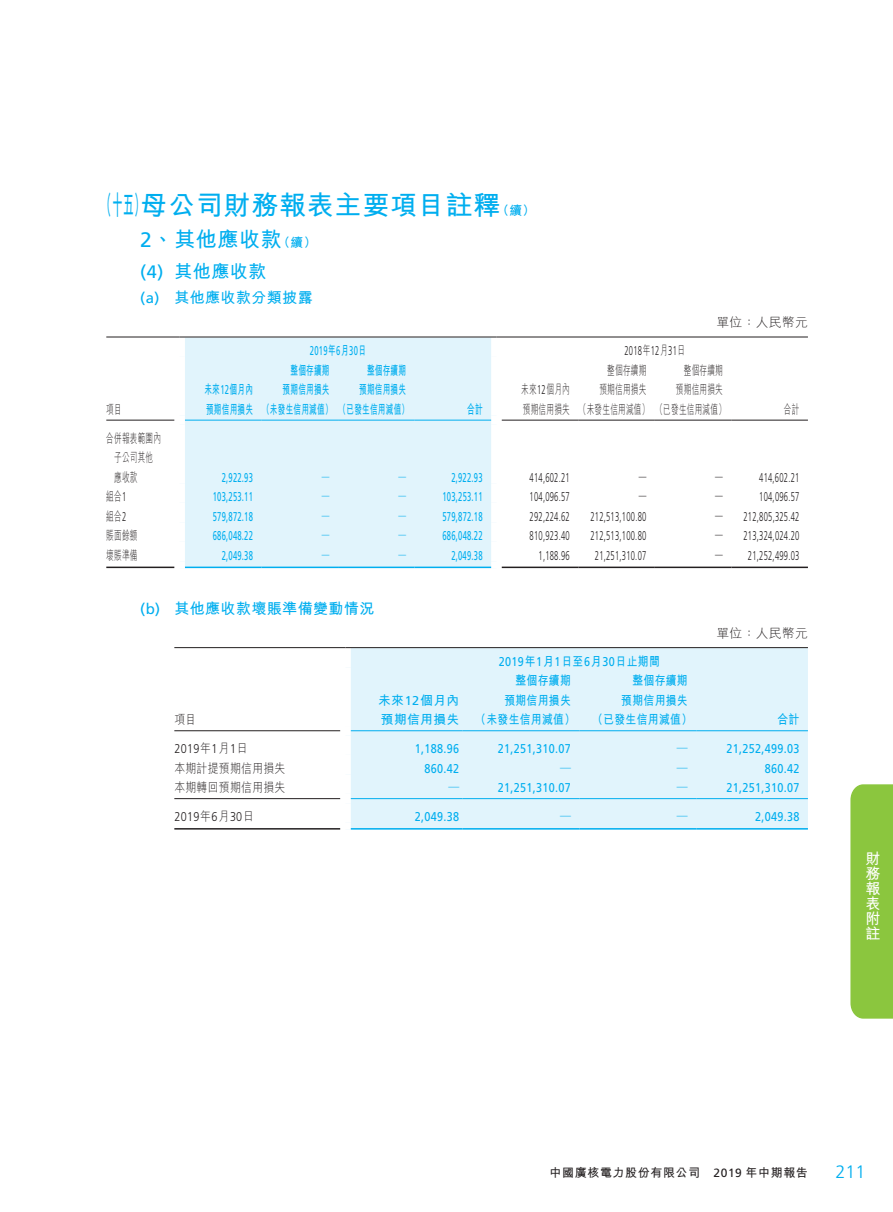
<style>
.page{position:relative;width:893px;height:1212px;background:#fff}
.page>*{position:absolute;margin:0;border:0;box-sizing:border-box;transform-origin:0 0}
.t1{font:700 27px "M Hei HK";letter-spacing:.03em;color:#00aeef;scale:.4 1}
.t2{font:700 21px "M Hei HK";letter-spacing:.03em;color:#00aeef}
.t3{font:700 18px "M Hei HK";letter-spacing:.03em;color:#00aeef}
.t4{font:300 18px "Frutiger LT Std";color:#00aeef}
.t5{font:700 15px "M Hei HK";letter-spacing:.03em;color:#00aeef}
.t6{font:700 15px/15px "M Hei HK";color:#fff;text-align:justify}
.t7{font:300 12.75px "Frutiger LT Std";letter-spacing:.03em;color:#231f20;scale:.6 1}
.t8{font:12.75px "Frutiger LT Std";letter-spacing:.03em;color:#00aeef;scale:.85 1}
.t9{font:12.75px "Frutiger LT Std";letter-spacing:.03em;color:#00aeef;scale:.6 1}
.t10{font:300 12.75px/19.5px "M Hei HK";letter-spacing:.03em;color:#231f20;scale:.6 1}
.t11{font:700 12.75px/19.5px "M Hei HK";letter-spacing:.03em;color:#00aeef;text-align:right;scale:.6 1}
.t12{font:700 12.75px "M Hei HK";letter-spacing:.03em;color:#00aeef;scale:.85 1}
.t13{font:300 12.75px "M Hei HK";letter-spacing:.03em;color:#231f20;scale:.85 1}
.t14{font:300 12.75px "Frutiger LT Std";letter-spacing:.03em;color:#231f20;scale:.85 1}
.t15{font:300 12.75px "M Hei HK";letter-spacing:.03em;color:#231f20}
.t16{font:700 12.75px/19.5px "M Hei HK";letter-spacing:.03em;color:#00aeef}
.t17{font:700 12px "M Hei HK";letter-spacing:.05em;color:#231f20}
.s1{font-size:12.75px}
.s2{font-family:"Frutiger LT Std";font-weight:400}
.s3{font-family:"M Hei HK";font-weight:700}
.s4{font-family:"M Hei HK"}
.s5{font-family:"Frutiger LT Std"}
</style>
<div class="page">
<div style="left:850px;top:784px;width:43px;height:234px;background:#8bc63e"></div>
<div style="left:185px;top:338px;width:306px;height:229px;background:#e1f4fc"></div>
<hr style="left:106px;top:337px;width:74px;height:1px;background:#231f20">
<hr style="left:180px;top:337px;width:316px;height:1px;background:#231f20">
<hr style="left:496px;top:337px;width:312px;height:1px;background:#231f20">
<hr style="left:106px;top:420px;width:68px;height:1px;background:#231f20">
<hr style="left:185px;top:420px;width:76px;height:1px;background:#00aeef">
<hr style="left:261px;top:420px;width:77px;height:1px;background:#00aeef">
<hr style="left:338px;top:420px;width:77px;height:1px;background:#00aeef">
<hr style="left:415px;top:420px;width:76px;height:1px;background:#00aeef">
<hr style="left:502px;top:420px;width:76px;height:1px;background:#231f20">
<hr style="left:578px;top:420px;width:77px;height:1px;background:#231f20">
<hr style="left:655px;top:420px;width:76px;height:1px;background:#231f20">
<hr style="left:731px;top:420px;width:77px;height:1px;background:#231f20">
<hr style="left:106px;top:567px;width:68px;height:1px;background:#231f20">
<hr style="left:185px;top:567px;width:76px;height:1px;background:#00aeef">
<hr style="left:261px;top:567px;width:77px;height:1px;background:#00aeef">
<hr style="left:338px;top:567px;width:77px;height:1px;background:#00aeef">
<hr style="left:415px;top:567px;width:76px;height:1px;background:#00aeef">
<hr style="left:502px;top:567px;width:76px;height:1px;background:#231f20">
<hr style="left:578px;top:567px;width:77px;height:1px;background:#231f20">
<hr style="left:655px;top:567px;width:76px;height:1px;background:#231f20">
<hr style="left:731px;top:567px;width:77px;height:1px;background:#231f20">
<div style="left:351px;top:648px;width:457px;height:180px;background:#e1f4fc"></div>
<hr style="left:174px;top:647px;width:171px;height:1px;background:#231f20">
<hr style="left:345px;top:647px;width:463px;height:1px;background:#231f20">
<hr style="left:174px;top:730px;width:166px;height:1px;background:#231f20">
<hr style="left:351px;top:730px;width:111px;height:1px;background:#00aeef">
<hr style="left:462px;top:730px;width:117px;height:1px;background:#00aeef">
<hr style="left:579px;top:730px;width:117px;height:1px;background:#00aeef">
<hr style="left:696px;top:730px;width:112px;height:1px;background:#00aeef">
<hr style="left:174px;top:798px;width:166px;height:1px;background:#231f20">
<hr style="left:351px;top:798px;width:111px;height:1px;background:#00aeef">
<hr style="left:462px;top:798px;width:117px;height:1px;background:#00aeef">
<hr style="left:579px;top:798px;width:117px;height:1px;background:#00aeef">
<hr style="left:696px;top:798px;width:112px;height:1px;background:#00aeef">
<hr style="left:174px;top:828px;width:166px;height:1px;background:#231f20">
<hr style="left:351px;top:828px;width:111px;height:1px;background:#00aeef">
<hr style="left:462px;top:828px;width:117px;height:1px;background:#00aeef">
<hr style="left:579px;top:828px;width:117px;height:1px;background:#00aeef">
<hr style="left:696px;top:828px;width:112px;height:1px;background:#00aeef">
<h1 class="t1" style="left:101px;top:186px;width:1087px">（十五）母公司財務報表主要項目註釋<span class="s1">（續）</span></h1>
<h2 class="t2" style="left:140px;top:224px;width:178px"><span class="s2">2</span>、其他應收款<span class="s1">（續）</span></h2>
<h3 class="t3" style="left:140px;top:258px;width:128px"><span class="s2">(4)</span> 其他應收款</h3>
<p class="t5" style="left:140px;top:287px;width:174px"><span class="s2">(a)</span> 其他應收款分類披露</p>
<p class="t9" style="left:310px;top:343px;width:95px">2019<span class="s3">年</span>6<span class="s3">月</span>30<span class="s3">日</span></p>
<p class="t7" style="left:624px;top:344px;width:103px">2018<span class="s4">年</span>12<span class="s4">月</span>31<span class="s4">日</span></p>
<p class="t15" style="left:716px;top:313px;width:93px">單位：人民幣元</p>
<p class="t10" style="left:106px;top:399px;width:27px">項目</p>
<p class="t10" style="left:114px;top:428px;width:80px;text-indent:-8px">合併報表範圍內子公司其他應收款</p>
<p class="t11" style="left:204px;top:379px;width:83px;text-align:left">未來<span class="s2">12</span>個月內預期信用損失</p>
<p class="t11" style="left:262px;top:359px;width:119px">整個存續期<br>預期信用損失<br>（未發生信用減值）</p>
<p class="t11" style="left:339px;top:359px;width:119px">整個存續期<br>預期信用損失<br>（已發生信用減值）</p>
<p class="t11" style="left:467px;top:398px;width:27px">合計</p>
<p class="t10" style="left:521px;top:379px;width:83px">未來<span class="s5">12</span>個月內預期信用損失</p>
<p class="t10" style="left:579px;top:360px;width:119px;text-align:right">整個存續期<br>預期信用損失<br>（未發生信用減值）</p>
<p class="t10" style="left:655px;top:360px;width:119px;text-align:right">整個存續期<br>預期信用損失<br>（已發生信用減值）</p>
<p class="t10" style="left:784px;top:399px;width:27px">合計</p>
<p class="t9" style="left:222px;top:470px;width:54px">2,922.93</p>
<p class="t11" style="left:322px;top:466px;width:14px">—</p>
<p class="t11" style="left:398px;top:466px;width:14px">—</p>
<p class="t9" style="left:451px;top:470px;width:54px">2,922.93</p>
<p class="t7" style="left:530px;top:470px;width:69px">414,602.21</p>
<p class="t10" style="left:639px;top:467px;width:14px">—</p>
<p class="t10" style="left:715px;top:467px;width:14px">—</p>
<p class="t7" style="left:759px;top:470px;width:69px">414,602.21</p>
<p class="t10" style="left:106px;top:486px;width:35px">組合<span class="s5">1</span></p>
<p class="t9" style="left:213px;top:489px;width:69px">103,253.11</p>
<p class="t11" style="left:322px;top:486px;width:14px">—</p>
<p class="t11" style="left:398px;top:486px;width:14px">—</p>
<p class="t9" style="left:442px;top:489px;width:69px">103,253.11</p>
<p class="t7" style="left:530px;top:489px;width:69px">104,096.57</p>
<p class="t10" style="left:639px;top:486px;width:14px">—</p>
<p class="t10" style="left:715px;top:486px;width:14px">—</p>
<p class="t7" style="left:759px;top:489px;width:69px">104,096.57</p>
<p class="t10" style="left:106px;top:506px;width:35px">組合<span class="s5">2</span></p>
<p class="t9" style="left:213px;top:509px;width:69px">579,872.18</p>
<p class="t11" style="left:322px;top:505px;width:14px">—</p>
<p class="t11" style="left:398px;top:505px;width:14px">—</p>
<p class="t9" style="left:442px;top:509px;width:69px">579,872.18</p>
<p class="t7" style="left:530px;top:509px;width:69px">292,224.62</p>
<p class="t7" style="left:590px;top:509px;width:95px">212,513,100.80</p>
<p class="t7" style="left:715px;top:509px;width:142px"><span class="s4">—</span> 212,805,325.42</p>
<p class="t10" style="left:106px;top:525px;width:54px">賬面餘額</p>
<p class="t9" style="left:213px;top:528px;width:69px">686,048.22</p>
<p class="t11" style="left:322px;top:525px;width:14px">—</p>
<p class="t11" style="left:398px;top:525px;width:14px">—</p>
<p class="t9" style="left:442px;top:528px;width:69px">686,048.22</p>
<p class="t7" style="left:530px;top:528px;width:69px">810,923.40</p>
<p class="t7" style="left:590px;top:528px;width:95px">212,513,100.80</p>
<p class="t7" style="left:715px;top:528px;width:142px"><span class="s4">—</span> 213,324,024.20</p>
<p class="t10" style="left:106px;top:545px;width:54px">壞賬準備</p>
<p class="t9" style="left:222px;top:548px;width:54px">2,049.38</p>
<p class="t11" style="left:322px;top:544px;width:14px">—</p>
<p class="t11" style="left:398px;top:544px;width:14px">—</p>
<p class="t9" style="left:451px;top:548px;width:54px">2,049.38</p>
<p class="t7" style="left:539px;top:548px;width:54px">1,188.96</p>
<p class="t7" style="left:595px;top:548px;width:87px">21,251,310.07</p>
<p class="t7" style="left:715px;top:548px;width:142px"><span class="s4">—</span> 21,252,499.03</p>
<p class="t5" style="left:140px;top:597px;width:236px"><span class="s2">(b)</span> 其他應收款壞賬準備變動情況</p>
<p class="t15" style="left:716px;top:624px;width:93px">單位：人民幣元</p>
<p class="t8" style="left:499px;top:654px;width:191px">2019<span class="s3">年</span>1<span class="s3">月</span>1<span class="s3">日至</span>6<span class="s3">月</span>30<span class="s3">日止期間</span></p>
<p class="t13" style="left:174px;top:711px;width:27px">項目</p>
<p class="t16" style="left:378px;top:689px;width:83px">未來<span class="s2">12</span>個月內預期信用損失</p>
<p class="t12" style="left:515px;top:671px;width:67px">整個存續期</p>
<p class="t12" style="left:504px;top:691px;width:80px">預期信用損失</p>
<p class="t12" style="left:475px;top:710px;width:119px">（未發生信用減值）</p>
<p class="t12" style="left:632px;top:671px;width:67px">整個存續期</p>
<p class="t12" style="left:621px;top:691px;width:80px">預期信用損失</p>
<p class="t12" style="left:592px;top:710px;width:119px">（已發生信用減值）</p>
<p class="t12" style="left:777px;top:710px;width:27px">合計</p>
<p class="t14" style="left:174px;top:742px;width:88px">2019<span class="s4">年</span>1<span class="s4">月</span>1<span class="s4">日</span></p>
<p class="t8" style="left:415px;top:741px;width:54px">1,188.96</p>
<p class="t8" style="left:498px;top:741px;width:87px">21,251,310.07</p>
<p class="t12" style="left:677px;top:739px;width:14px">—</p>
<p class="t8" style="left:726px;top:741px;width:87px">21,252,499.03</p>
<p class="t13" style="left:174px;top:759px;width:132px">本期計提預期信用損失</p>
<p class="t8" style="left:425px;top:761px;width:42px">860.42</p>
<p class="t12" style="left:560px;top:759px;width:14px">—</p>
<p class="t12" style="left:677px;top:759px;width:14px">—</p>
<p class="t8" style="left:765px;top:761px;width:42px">860.42</p>
<p class="t13" style="left:174px;top:779px;width:132px">本期轉回預期信用損失</p>
<p class="t12" style="left:448px;top:778px;width:14px">—</p>
<p class="t8" style="left:498px;top:780px;width:87px">21,251,310.07</p>
<p class="t12" style="left:677px;top:778px;width:14px">—</p>
<p class="t8" style="left:726px;top:780px;width:87px">21,251,310.07</p>
<p class="t14" style="left:174px;top:809px;width:95px">2019<span class="s4">年</span>6<span class="s4">月</span>30<span class="s4">日</span></p>
<p class="t8" style="left:415px;top:809px;width:54px">2,049.38</p>
<p class="t12" style="left:560px;top:807px;width:14px">—</p>
<p class="t12" style="left:677px;top:807px;width:14px">—</p>
<p class="t8" style="left:755px;top:809px;width:54px">2,049.38</p>
<p class="t6" style="left:865px;top:849px;width:16px">財務報表附註</p>
<p class="t17" style="left:550px;top:1164px;width:260px">中國廣核電力股份有限公司 <span class="s2">2019</span> 年中期報告</p>
<h3 class="t4" style="left:835px;top:1161px;width:32px">211</h3>
</div>
